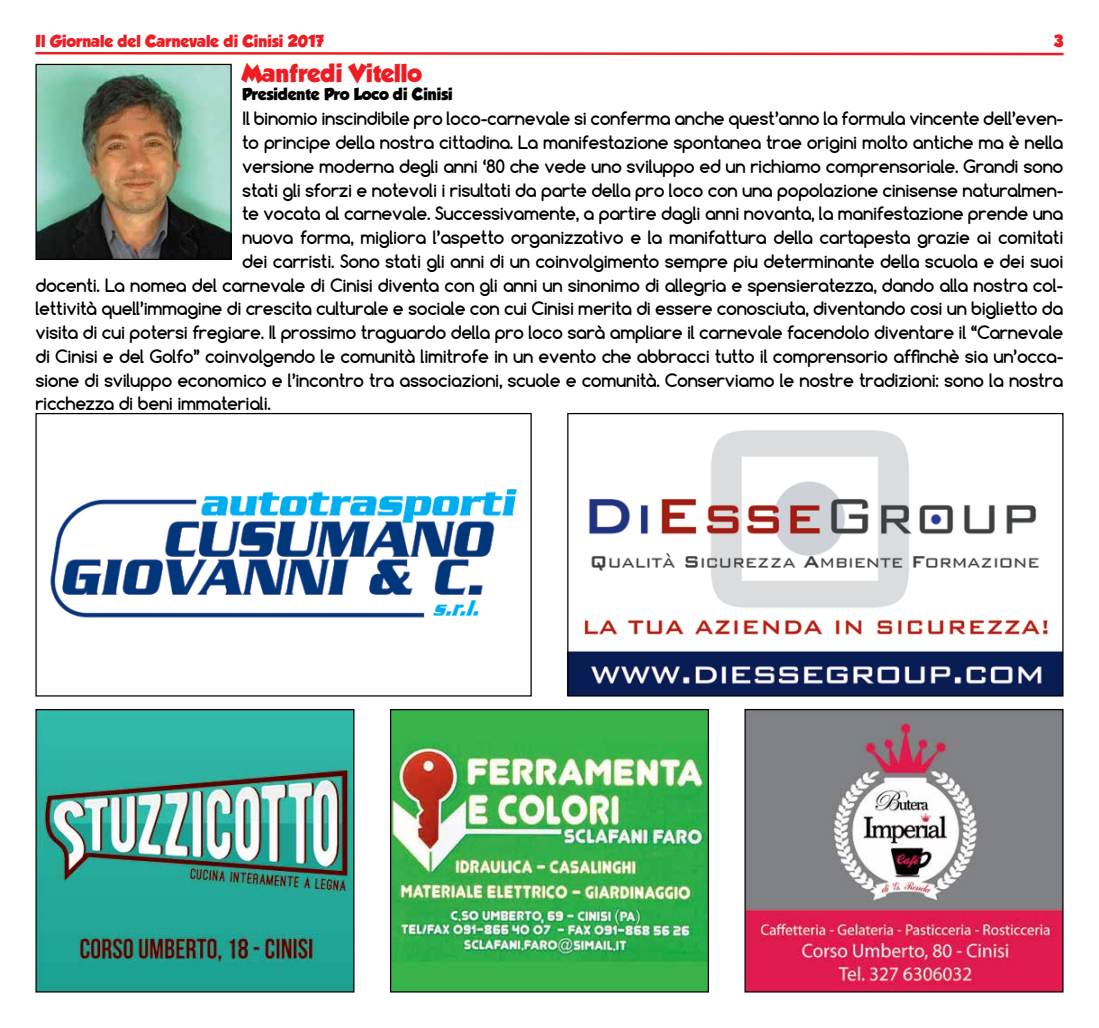
<style>
.page{position:relative;width:1099px;height:1028px;background:#fff}
.page>*{position:absolute;margin:0;border:0;box-sizing:border-box;transform-origin:0 0}
.t1{font:22.5px "GROBOLD";color:#ed1d24}
.t2{font:700 17.5px "Comfortaa";letter-spacing:-.02em;color:#000}
.t3{font:15px "GROBOLD";color:#ed1d24}
.t4{font:15px "GROBOLD";color:#000}
</style>
<div class="page">
<svg style="left:35px;top:51px;width:1029px;height:5px"></svg>
<img style="left:746px;top:711px;width:315px;height:279px">
<div style="left:744px;top:709px;width:319px;height:283px;border:1px solid #000"></div>
<img style="left:50px;top:489px;width:467px;height:129px">
<div style="left:35px;top:413px;width:496px;height:283px;border:1px solid #000"></div>
<img style="left:569px;top:430px;width:492px;height:264px">
<div style="left:567px;top:413px;width:496px;height:283px;border:1px solid #000"></div>
<img style="left:37px;top:711px;width:315px;height:279px">
<div style="left:35px;top:709px;width:319px;height:283px;border:1px solid #000"></div>
<img style="left:392px;top:711px;width:315px;height:279px">
<div style="left:390px;top:709px;width:319px;height:283px;border:1px solid #000"></div>
<img style="left:37px;top:66px;width:193px;height:192px">
<div style="left:35px;top:64px;width:197px;height:196px;border:1px solid #000"></div>
<p class="t3" style="left:35px;top:33px;width:290px">Il Giornale del Carnevale di Cinisi 2017</p>
<p class="t3" style="left:1053px;top:33px;width:11px">3</p>
<p class="t1" style="left:242px;top:60px;width:181px">Manfredi Vitello</p>
<p class="t4" style="left:242px;top:85px;width:212px">Presidente Pro Loco di Cinisi</p>
<p class="t2" style="left:242px;top:108px;width:822px">Il binomio inscindibile pro loco-carnevale si conferma anche quest’anno la formula vincente dell’even-</p>
<p class="t2" style="left:242px;top:131px;width:822px">to principe della nostra cittadina. La manifestazione spontanea trae origini molto antiche ma è nella</p>
<p class="t2" style="left:242px;top:155px;width:822px">versione moderna degli anni ‘80 che vede uno sviluppo ed un richiamo comprensoriale. Grandi sono</p>
<p class="t2" style="left:242px;top:179px;width:822px">stati gli sforzi e notevoli i risultati da parte della pro loco con una popolazione cinisense naturalmen-</p>
<p class="t2" style="left:242px;top:202px;width:822px">te vocata al carnevale. Successivamente, a partire dagli anni novanta, la manifestazione prende una</p>
<p class="t2" style="left:242px;top:226px;width:822px">nuova forma, migliora l’aspetto organizzativo e la manifattura della cartapesta grazie ai comitati</p>
<p class="t2" style="left:242px;top:250px;width:822px">dei carristi. Sono stati gli anni di un coinvolgimento sempre piu determinante della scuola e dei suoi</p>
<p class="t2" style="left:35px;top:274px;width:1029px">docenti. La nomea del carnevale di Cinisi diventa con gli anni un sinonimo di allegria e spensieratezza, dando alla nostra col-</p>
<p class="t2" style="left:35px;top:297px;width:1029px">lettività quell’immagine di crescita culturale e sociale con cui Cinisi merita di essere conosciuta, diventando cosi un biglietto da</p>
<p class="t2" style="left:35px;top:321px;width:1029px">visita di cui potersi fregiare. Il prossimo traguardo della pro loco sarà ampliare il carnevale facendolo diventare il “Carnevale</p>
<p class="t2" style="left:35px;top:345px;width:1029px">di Cinisi e del Golfo” coinvolgendo le comunità limitrofe in un evento che abbracci tutto il comprensorio affinchè sia un’occa-</p>
<p class="t2" style="left:35px;top:369px;width:1029px">sione di sviluppo economico e l’incontro tra associazioni, scuole e comunità. Conserviamo le nostre tradizioni: sono la nostra</p>
<p class="t2" style="left:35px;top:392px;width:237px">ricchezza di beni immateriali.</p>
</div>
